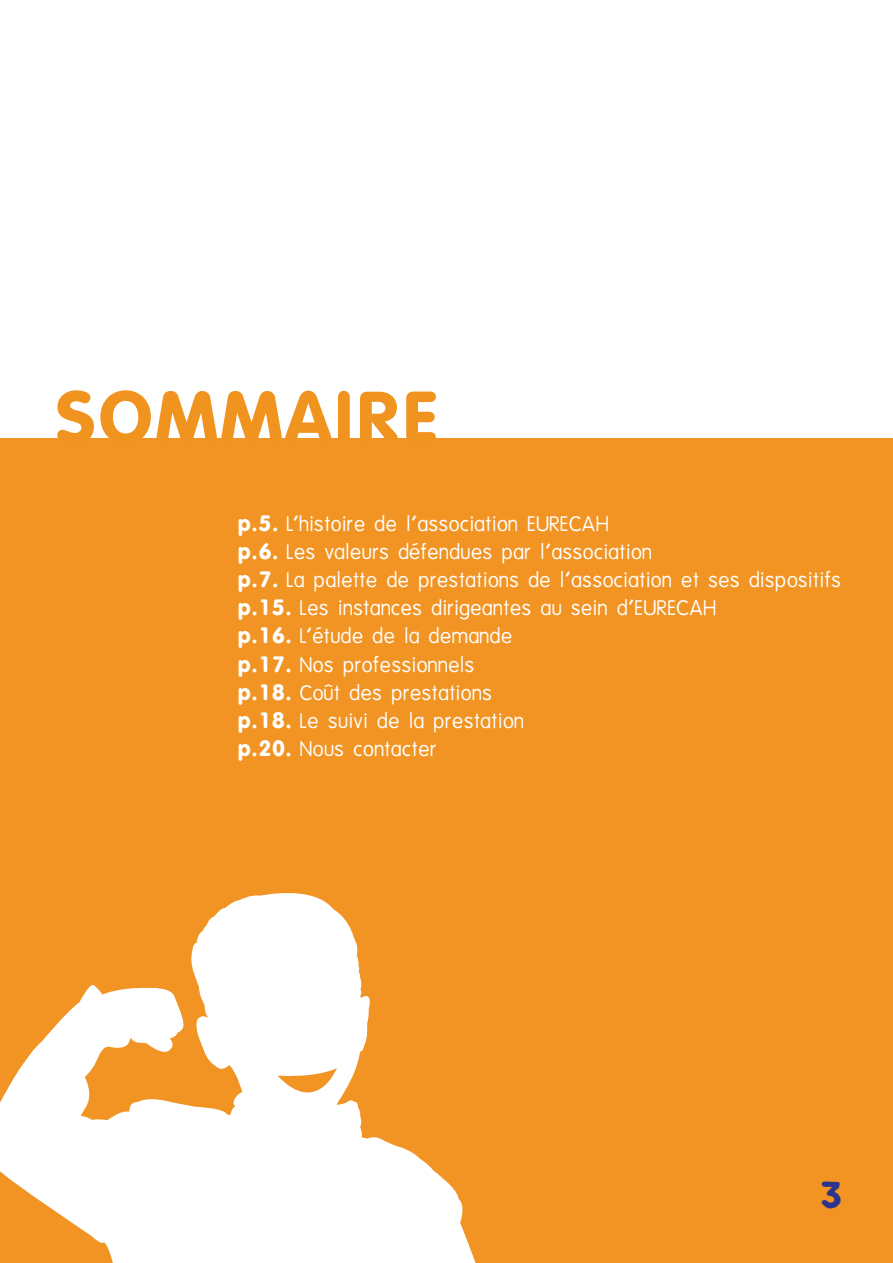
<style>
.page{position:relative;width:893px;height:1263px;background:#fff}
.page>*{position:absolute;margin:0;border:0;box-sizing:border-box;transform-origin:0 0}
.t1{font:700 76.5px "QT Vaga Round";color:#f1931f}
.t2{font:45px "Klasik";color:#2c358a}
.t3{font:23.4px/28px "QT Vaga Round";color:#fff}
.s1{font-weight:700}
</style>
<div class="page">
<div style="left:0;top:438px;width:893px;height:825px;background:#f19423"></div>
<svg style="left:0;top:893px;width:476px;height:370px;fill:#fff"></svg>
<h1 class="t1" style="left:54px;top:374px;width:387px">SOMMAIRE</h1>
<p class="t3" style="left:237px;top:509px;width:605px"><span class="s1">p.5.</span> L’histoire de l’association EURECAH<br><span class="s1">p.6.</span> Les valeurs défendues par l’association<br><span class="s1">p.7.</span> La palette de prestations de l’association et ses dispositifs <span class="s1">p.15.</span> Les instances dirigeantes au sein d’EURECAH<br><span class="s1">p.16.</span> L’étude de la demande<br><span class="s1">p.17.</span> Nos professionnels<br><span class="s1">p.18.</span> Coût des prestations<br><span class="s1">p.18.</span> Le suivi de la prestation<br><span class="s1">p.20.</span> Nous contacter</p>
<h2 class="t2" style="left:817px;top:1175px;width:26px">6</h2>
<h2 class="t2" style="left:821px;top:1176px;width:23px">3</h2>
</div>
